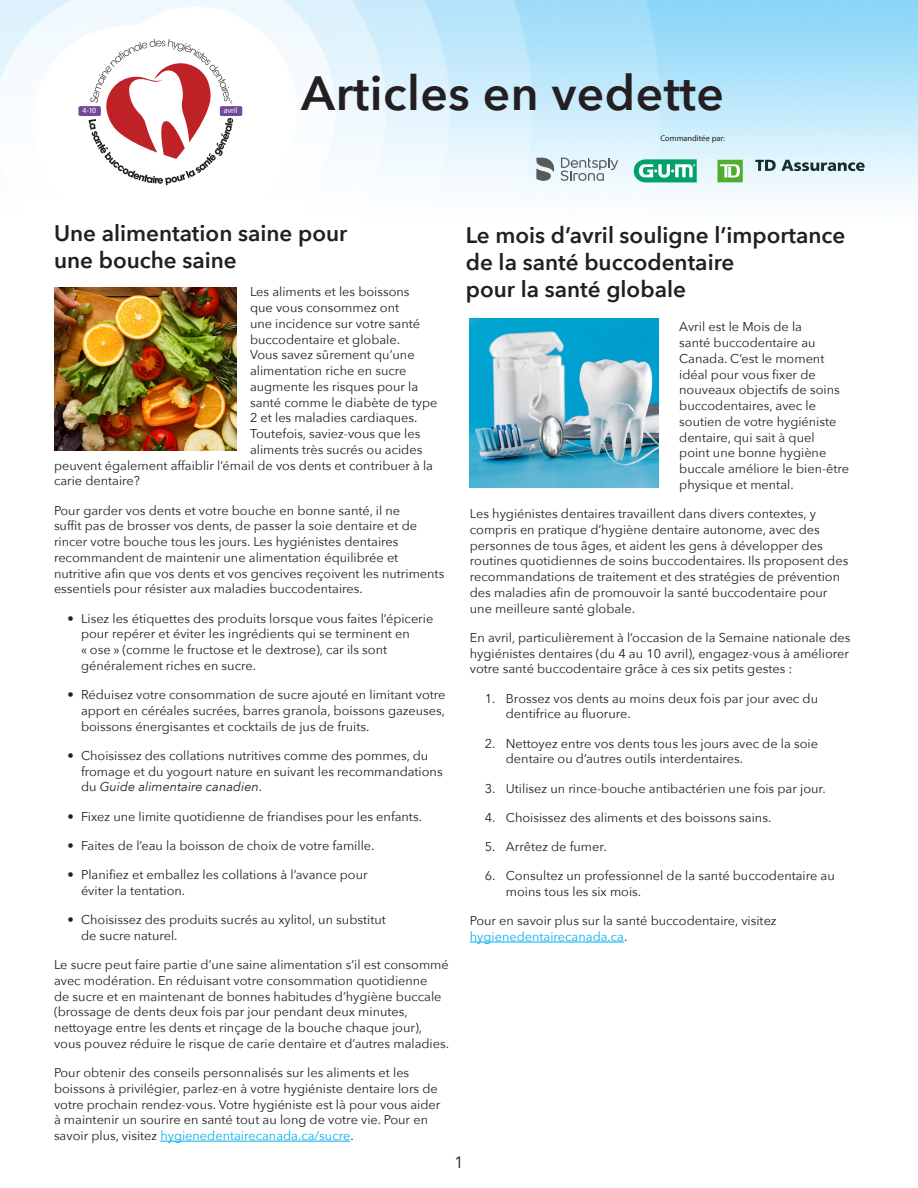
<style>
.page{position:relative;width:918px;height:1188px;background:#fff}
.page>*{position:absolute;margin:0;border:0;box-sizing:border-box;transform-origin:0 0}
.t1{font:600 48px "Avenir Next";letter-spacing:.01em;color:#231f20}
.t2{font:600 22.5px/27px "Avenir Next";color:#231f20}
.t3{font:16.5px "Avenir Next";color:#231f20}
.body{font:12.75px/15.8px "Avenir Next";color:#231f20}
.t4{font:8.4px "Myriad Pro";color:#211e1e}
.t5{font:7.95px "Myriad Pro";color:#fff}
.s1{font-style:italic}
.s2{color:#00aeef}
</style>
<div class="page">
<svg style="left:78px;top:39px;width:164px;height:146px"></svg>
<svg style="left:560px;top:158px;width:58px;height:23px"></svg>
<svg style="left:536px;top:158px;width:18px;height:23px"></svg>
<svg style="left:717px;top:160px;width:26px;height:22px"></svg>
<svg style="left:755px;top:160px;width:110px;height:11px"></svg>
<svg style="left:634px;top:159px;width:63px;height:23px"></svg>
<hr style="left:160px;top:1141px;width:190px;height:1px;background:#00aeef">
<img style="left:54px;top:287px;width:183px;height:163px">
<hr style="left:470px;top:942px;width:154px;height:1px;background:#00aeef">
<img style="left:469px;top:318px;width:190px;height:169px">
<p class="t5" style="left:83px;top:106px;width:15px">4-10</p>
<p class="t5" style="left:224px;top:106px;width:15px">avril</p>
<h1 class="t1" style="left:301px;top:52px;width:424px">Articles en vedette</h1>
<p class="t4" style="left:660px;top:133px;width:66px">Commanditée par:</p>
<p class="t2" style="left:54px;top:219px;width:295px">Une alimentation saine pour une bouche saine</p>
<p class="body" style="left:250px;top:284px;width:161px">Les aliments et les boissons</p>
<p class="body" style="left:250px;top:299px;width:151px">que vous consommez ont</p>
<p class="body" style="left:250px;top:315px;width:172px">une incidence sur votre santé</p>
<p class="body" style="left:250px;top:331px;width:152px">buccodentaire et globale.</p>
<p class="body" style="left:250px;top:347px;width:166px">Vous savez sûrement qu’une</p>
<p class="body" style="left:250px;top:362px;width:158px">alimentation riche en sucre</p>
<p class="body" style="left:250px;top:378px;width:170px">augmente les risques pour la</p>
<p class="body" style="left:250px;top:394px;width:189px">santé comme le diabète de type</p>
<p class="body" style="left:250px;top:410px;width:169px">2 et les maladies cardiaques.</p>
<p class="body" style="left:250px;top:425px;width:172px">Toutefois, saviez-vous que les</p>
<p class="body" style="left:250px;top:441px;width:174px">aliments très sucrés ou acides</p>
<p class="body" style="left:54px;top:457px;width:381px">peuvent également affaiblir l’émail de vos dents et contribuer à la</p>
<p class="body" style="left:54px;top:473px;width:88px">carie dentaire?</p>
<p class="body" style="left:54px;top:502px;width:392px">Pour garder vos dents et votre bouche en bonne santé, il ne<br>suffit pas de brosser vos dents, de passer la soie dentaire et de rincer votre bouche tous les jours. Les hygiénistes dentaires recommandent de maintenir une alimentation équilibrée et nutritive afin que vos dents et vos gencives reçoivent les nutriments essentiels pour résister aux maladies buccodentaires.</p>
<p class="body" style="left:81px;top:610px;width:354px;text-indent:-14px">• Lisez les étiquettes des produits lorsque vous faites l’épicerie pour repérer et éviter les ingrédients qui se terminent en<br>« ose » (comme le fructose et le dextrose), car ils sont généralement riches en sucre.</p>
<p class="body" style="left:81px;top:686px;width:366px;text-align:justify;text-indent:-14px">• Réduisez votre consommation de sucre ajouté en limitant votre apport en céréales sucrées, barres granola, boissons gazeuses, boissons énergisantes et cocktails de jus de fruits.</p>
<p class="body" style="left:81px;top:747px;width:363px;text-indent:-14px">• Choisissez des collations nutritives comme des pommes, du fromage et du yogourt nature en suivant les recommandations du <span class="s1">Guide alimentaire canadien</span>.</p>
<p class="body" style="left:68px;top:808px;width:356px">• Fixez une limite quotidienne de friandises pour les enfants.</p>
<p class="body" style="left:68px;top:837px;width:309px">• Faites de l’eau la boisson de choix de votre famille.</p>
<p class="body" style="left:81px;top:866px;width:288px;text-indent:-14px">• Planifiez et emballez les collations à l’avance pour éviter la tentation.</p>
<p class="body" style="left:81px;top:911px;width:306px;text-indent:-14px">• Choisissez des produits sucrés au xylitol, un substitut de sucre naturel.</p>
<p class="body" style="left:54px;top:956px;width:397px">Le sucre peut faire partie d’une saine alimentation s’il est consommé avec modération. En réduisant votre consommation quotidienne<br>de sucre et en maintenant de bonnes habitudes d’hygiène buccale (brossage de dents deux fois par jour pendant deux minutes, nettoyage entre les dents et rinçage de la bouche chaque jour), vous pouvez réduire le risque de carie dentaire et d’autres maladies.</p>
<p class="body" style="left:54px;top:1064px;width:388px">Pour obtenir des conseils personnalisés sur les aliments et les boissons à privilégier, parlez-en à votre hygiéniste dentaire lors de votre prochain rendez-vous. Votre hygiéniste est là pour vous aider à maintenir un sourire en santé tout au long de votre vie. Pour en savoir plus, visitez <span class="s2">hygienedentairecanada.ca/sucre</span>.</p>
<p class="t2" style="left:466px;top:221px;width:381px">Le mois d’avril souligne l’importance de la santé buccodentaire<br>pour la santé globale</p>
<p class="body" style="left:679px;top:318px;width:171px">Avril est le Mois de la<br>santé buccodentaire au<br>Canada. C’est le moment idéal pour vous fixer de nouveaux objectifs de soins buccodentaires, avec le soutien de votre hygiéniste dentaire, qui sait à quel<br>point une bonne hygiène buccale améliore le bien-être physique et mental.</p>
<p class="body" style="left:470px;top:505px;width:380px">Les hygiénistes dentaires travaillent dans divers contextes, y compris en pratique d’hygiène dentaire autonome, avec des personnes de tous âges, et aident les gens à développer des routines quotidiennes de soins buccodentaires. Ils proposent des recommandations de traitement et des stratégies de prévention des maladies afin de promouvoir la santé buccodentaire pour une meilleure santé globale.</p>
<p class="body" style="left:470px;top:629px;width:382px;text-align:justify">En avril, particulièrement à l’occasion de la Semaine nationale des hygiénistes dentaires (du 4 au 10 avril), engagez-vous à améliorer votre santé buccodentaire grâce à ces six petits gestes :</p>
<p class="body" style="left:506px;top:690px;width:314px;text-indent:-21px">1. Brossez vos dents au moins deux fois par jour avec du dentifrice au fluorure.</p>
<p class="body" style="left:506px;top:735px;width:314px;text-indent:-21px">2. Nettoyez entre vos dents tous les jours avec de la soie dentaire ou d’autres outils interdentaires.</p>
<p class="body" style="left:485px;top:780px;width:343px">3. Utilisez un rince-bouche antibactérien une fois par jour.</p>
<p class="body" style="left:485px;top:809px;width:288px">4. Choisissez des aliments et des boissons sains.</p>
<p class="body" style="left:485px;top:838px;width:123px">5. Arrêtez de fumer.</p>
<p class="body" style="left:506px;top:867px;width:330px;text-indent:-21px">6. Consultez un professionnel de la santé buccodentaire au moins tous les six mois.</p>
<p class="body" style="left:470px;top:912px;width:308px">Pour en savoir plus sur la santé buccodentaire, visitez <span class="s2">hygienedentairecanada.ca</span>.</p>
<p class="t3" style="left:454px;top:1148px;width:11px">1</p>
</div>
